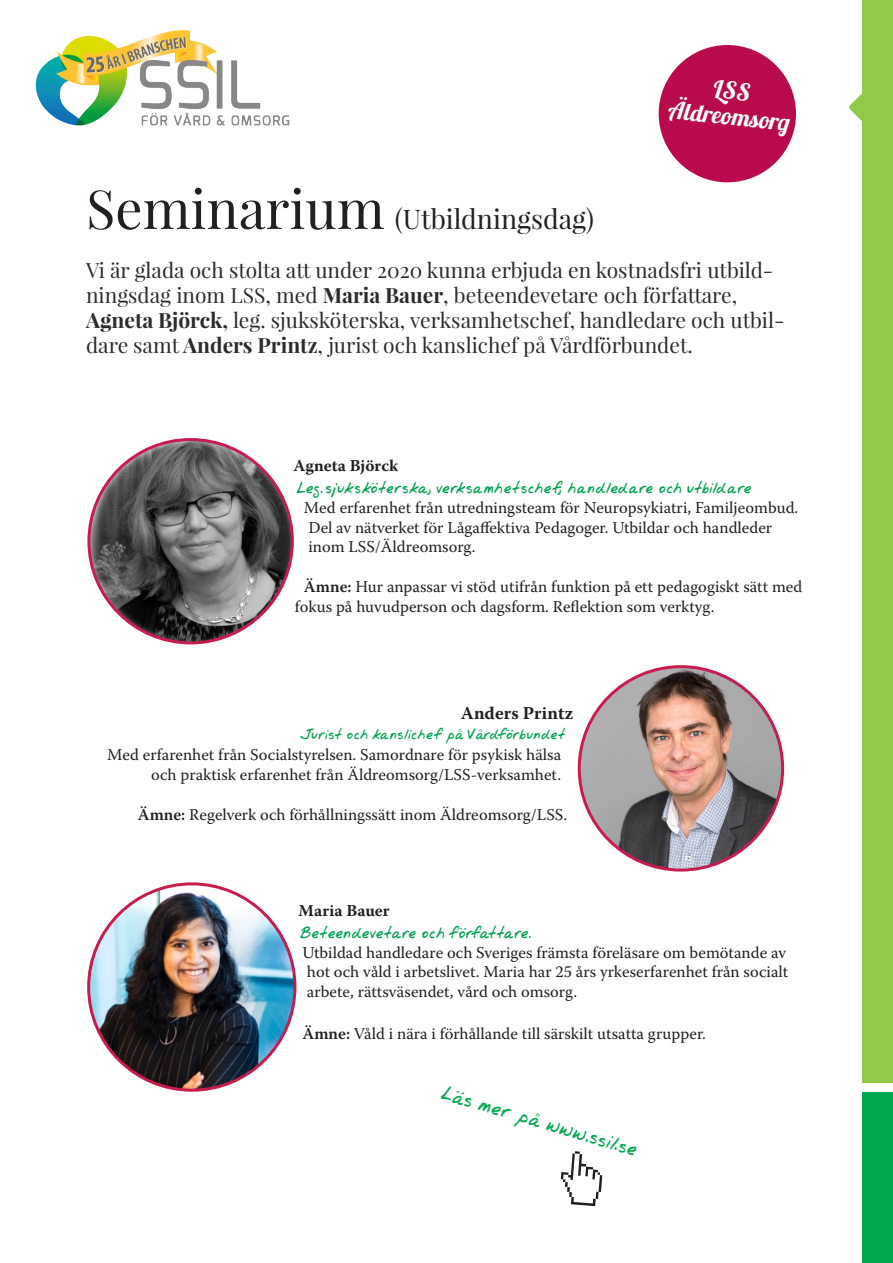
<style>
.page{position:relative;width:893px;height:1263px;background:#fff}
.page>*{position:absolute;margin:0;border:0;box-sizing:border-box;transform-origin:0 0}
.t1{font:27px "Playfair Display";color:#231f20}
.t2{font:24px/25.5px "Lobster 1.3";color:#fff;text-align:center}
.t3{font:22.5px "Jrhand";color:#00a94e}
.t4{font:21px/25.2px "Playfair Display";color:#272d2a}
.t5{font:18px "Jrhand";color:#00a24e}
.t6{font:18px "Jrhand";letter-spacing:-.035em;color:#00a24e}
.t7{font:700 18px "Warnock Pro";color:#231f20}
.t8{font:16.5px/19.8px "Warnock Pro";color:#231f20}
.t9{font:700 16.5px "Warnock Pro";color:#231f20}
.s1{font-size:54px}
.s2{font-weight:700}
.s3{font-weight:600}
.s4{font-family:"Jrhand";color:#00a24e}
</style>
<div class="page">
<div style="left:862px;top:0;width:31px;height:1082px;background:#90c848"></div>
<div style="left:862px;top:1092px;width:31px;height:171px;background:#00a94e"></div>
<svg style="left:849px;top:93px;width:13px;height:28px"></svg>
<div style="left:659px;top:45px;width:137px;height:137px;background:#b80a4d;border-radius:50%"></div>
<svg style="left:561px;top:1151px;width:41px;height:55px"></svg>
<img style="left:89px;top:884px;width:206px;height:206px;border-radius:103px">
<img style="left:89px;top:439px;width:203px;height:204px;border-radius:102px">
<img style="left:579px;top:667px;width:204px;height:203px;border-radius:100px">
<img style="left:35px;top:30px;width:255px;height:96px">
<p class="t2" style="left:673px;top:71px;width:124px;rotate:6deg">LSS<br>Äldreomsorg</p>
<p class="t1" style="left:86px;top:202px;width:510px"><span class="s1">Seminarium</span> (Utbildningsdag)</p>
<p class="t4" style="left:86px;top:257px;width:700px">Vi är glada och stolta att under 2020 kunna erbjuda en kostnadsfri utbild&shy;ningsdag inom LSS, med <span class="s2">Maria Bauer</span>, beteendevetare och författare, <span class="s2">Agneta Björck,</span> leg. sjuksköterska, verksamhetschef, handledare och utbil&shy;dare samt <span class="s2">Anders Printz</span>, jurist och kanslichef på Vårdförbundet.</p>
<p class="t9" style="left:293px;top:456px;width:106px">Agneta Björck</p>
<p class="t5" style="left:296px;top:477px;width:457px">Leg. sjuksköterska, verksamhetschef, handledare och utbildare</p>
<p class="t8" style="left:304px;top:497px;width:496px">Med erfarenhet från utredningsteam för Neuropsykiatri, Familjeombud.<br>Del av nätverket för Lågaffektiva Pedagoger. Utbildar och handleder inom LSS/Äldreomsorg.</p>
<p class="t8" style="left:295px;top:576px;width:509px;text-indent:9px"><span class="s3">Ämne:</span> Hur anpassar vi stöd utifrån funktion på ett pedagogiskt sätt med fokus på huvudperson och dagsform. Reflektion som verktyg.</p>
<p class="t7" style="left:461px;top:702px;width:114px">Anders Printz</p>
<p class="t8" style="left:107px;top:722px;width:460px;line-height:21.6px;text-align:right"><span class="s4">Jurist och kanslichef på Vårdförbundet<br></span>Med erfarenhet från Socialstyrelsen. Samordnare för psykisk hälsa</p>
<p class="t8" style="left:151px;top:765px;width:411px">och praktisk erfarenhet från Äldreomsorg/LSS-verksamhet.</p>
<p class="t8" style="left:138px;top:804px;width:431px"><span class="s3">Ämne:</span> Regelverk och förhållningssätt inom Äldreomsorg/LSS.</p>
<p class="t9" style="left:299px;top:901px;width:93px">Maria Bauer</p>
<p class="t6" style="left:300px;top:921px;width:234px">Beteendevetare och författare.</p>
<p class="t8" style="left:302px;top:942px;width:487px">Utbildad handledare och Sveriges främsta föreläsare om bemötande av hot och våld i arbetslivet. Maria har 25 års yrkeserfarenhet från socialt arbete, rättsväsendet, vård och omsorg.</p>
<p class="t8" style="left:302px;top:1023px;width:405px"><span class="s3">Ämne:</span> Våld i nära i förhållande till särskilt utsatta grupper.</p>
<p class="t3" style="left:446px;top:1080px;width:206px;rotate:16deg">Läs mer på www.ssil.se</p>
</div>
